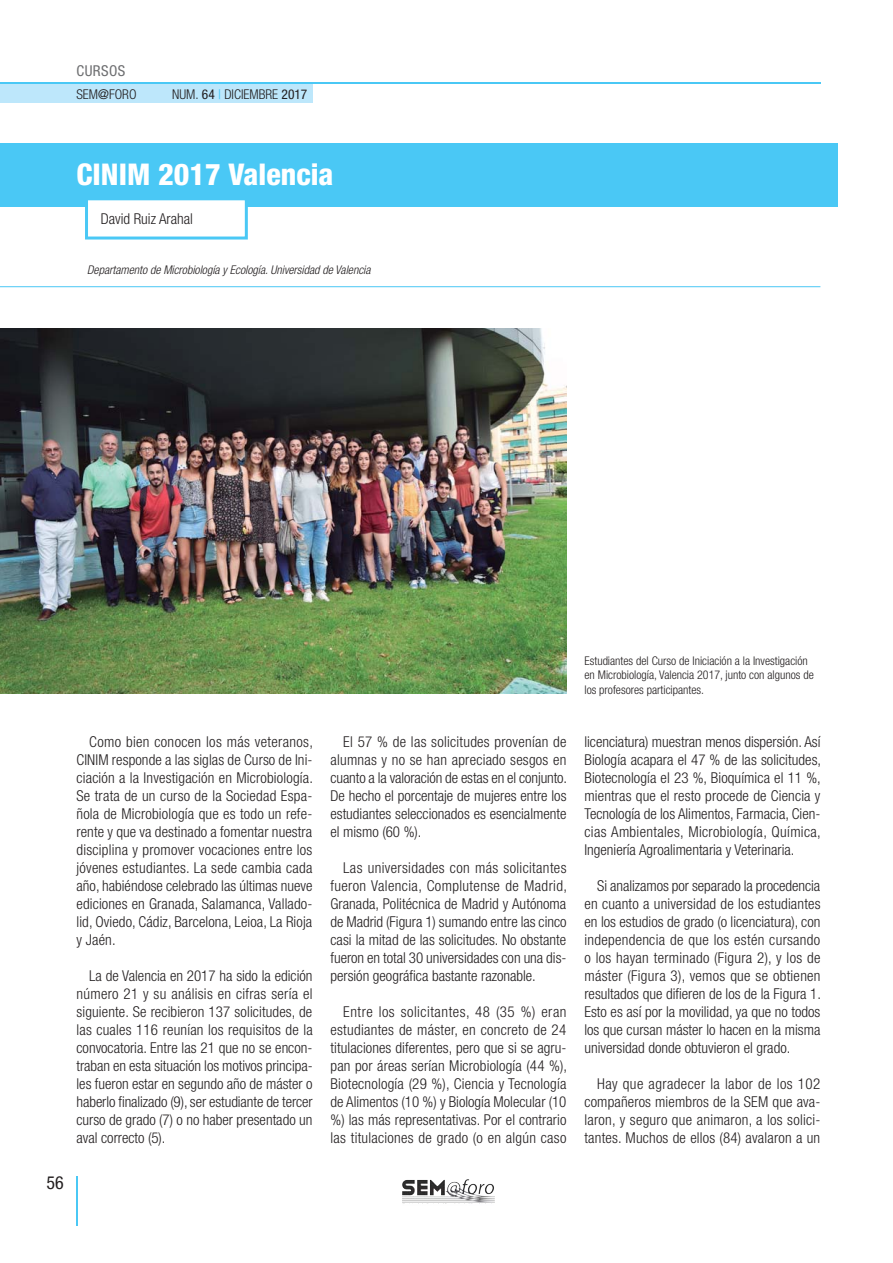
<style>
.page{position:relative;width:893px;height:1263px;background:#fff}
.page>*{position:absolute;margin:0;border:0;box-sizing:border-box;transform-origin:0 0}
.t1{font:800 condensed 30px "Helvetica Neue LT Std";color:#fff}
.t2{font:condensed 18px "Helvetica Neue LT Std";color:#231f20}
.t3{font:300 condensed 15px/18px "Helvetica Neue LT Std";color:#231f20;text-align:justify}
.t4{font:condensed 15px "Helvetica Neue LT Std";letter-spacing:.03em;color:#6d6e70}
.t5{font:300 condensed 13.5px "Helvetica Neue LT Std";color:#231f20}
.t6{font:300 condensed 12px/14.2px "Helvetica Neue LT Std";color:#231f20}
.t7{font:italic 300 condensed 12px "Helvetica Neue LT Std";color:#231f20}
.s1{font-weight:400}
.s2{font-weight:400;color:#4ac8f5}
</style>
<div class="page">
<img style="left:445px;top:1179px;width:22px;height:16px">
<div style="left:0;top:84px;width:312px;height:19px;background:#bde7fb"></div>
<hr style="left:0;top:82px;width:820px;height:2px;background:#4ac8f5">
<hr style="left:76px;top:1176px;width:1px;height:50px;background:#4ac8f5">
<div style="left:0;top:143px;width:837px;height:64px;background:#4ac8f5"></div>
<img style="left:0;top:329px;width:566px;height:365px">
<div style="left:87px;top:199px;width:159px;height:39px;background:#fff"></div>
<div style="left:85px;top:197px;width:163px;height:43px;border:3px solid #4ac8f5"></div>
<hr style="left:0;top:286px;width:820px;height:1px;background:#4ac8f5">
<p class="t4" style="left:77px;top:62px;width:50px">CURSOS</p>
<p class="t5" style="left:77px;top:89px;width:62px">SEM<span class="s1">@</span>FORO</p>
<p class="t5" style="left:172px;top:89px;width:137px">NUM. <span class="s1">64</span> <span class="s2">|</span> DICIEMBRE <span class="s1">2017</span></p>
<h1 class="t1" style="left:77px;top:157px;width:259px">CINIM 2017 Valencia</h1>
<p class="t3" style="left:101px;top:211px;width:94px">David Ruiz Arahal</p>
<p class="t7" style="left:87px;top:265px;width:285px">Departamento de Microbiología y Ecología. Universidad de Valencia</p>
<p class="t2" style="left:46px;top:1173px;width:19px">56</p>
<p class="t3" style="left:77px;top:734px;width:238px;text-indent:13px">Como bien conocen los más veteranos, CINIM responde a las siglas de Curso de Ini&shy;ciación a la Investigación en Microbiología.<br>Se trata de un curso de la Sociedad Espa&shy;ñola de Microbiología que es todo un refe&shy;rente y que va destinado a fomentar nuestra disciplina y promover vocaciones entre los jóvenes estudiantes. La sede cambia cada año, habiéndose celebrado las últimas nueve ediciones en Granada, Salamanca, Vallado&shy;lid, Oviedo, Cádiz, Barcelona, Leioa, La Rioja y Jaén.</p>
<p class="t3" style="left:77px;top:968px;width:238px;text-indent:13px">La de Valencia en 2017 ha sido la edición número 21 y su análisis en cifras sería el siguiente. Se recibieron 137 solicitudes, de las cuales 116 reunían los requisitos de la convocatoria. Entre las 21 que no se encon&shy;traban en esta situación los motivos principa&shy;les fueron estar en segundo año de máster o haberlo finalizado (9), ser estudiante de tercer curso de grado (7) o no haber presentado un aval correcto (5).</p>
<p class="t3" style="left:330px;top:734px;width:238px;text-indent:13px">El 57 % de las solicitudes provenían de alumnas y no se han apreciado sesgos en cuanto a la valoración de estas en el conjunto.<br>De hecho el porcentaje de mujeres entre los estudiantes seleccionados es esencialmente el mismo (60 %).</p>
<p class="t3" style="left:330px;top:860px;width:238px;text-indent:13px">Las universidades con más solicitantes fueron Valencia, Complutense de Madrid, Granada, Politécnica de Madrid y Autónoma de Madrid (Figura 1) sumando entre las cinco casi la mitad de las solicitudes. No obstante fueron en total 30 universidades con una dis&shy;persión geográfica bastante razonable.</p>
<p class="t3" style="left:330px;top:1004px;width:238px;text-indent:13px">Entre los solicitantes, 48 (35 %) eran estudiantes de máster, en concreto de 24 titulaciones diferentes, pero que si se agru&shy;pan por áreas serían Microbiología (44 %), Biotecnología (29 %), Ciencia y Tecnología de Alimentos (10 %) y Biología Molecular (10 %) las más representativas. Por el contrario las titulaciones de grado (o en algún caso</p>
<p class="t6" style="left:584px;top:655px;width:231px">Estudiantes del Curso de Iniciación a la Investigación en Microbiología, Valencia 2017, junto con algunos de los profesores participantes.</p>
<p class="t3" style="left:584px;top:734px;width:238px">licenciatura) muestran menos dispersión. Así Biología acapara el 47 % de las solicitudes, Biotecnología el 23 %, Bioquímica el 11 %, mientras que el resto procede de Ciencia y Tecnología de los Alimentos, Farmacia, Cien&shy;cias Ambientales, Microbiología, Química, Ingeniería Agroalimentaria y Veterinaria.</p>
<p class="t3" style="left:584px;top:878px;width:238px;text-indent:13px">Si analizamos por separado la procedencia en cuanto a universidad de los estudiantes en los estudios de grado (o licenciatura), con independencia de que los estén cursando o los hayan terminado (Figura 2), y los de máster (Figura 3), vemos que se obtienen resultados que difieren de los de la Figura 1.<br>Esto es así por la movilidad, ya que no todos los que cursan máster lo hacen en la misma universidad donde obtuvieron el grado.</p>
<p class="t3" style="left:584px;top:1076px;width:238px;text-indent:13px">Hay que agradecer la labor de los 102 compañeros miembros de la SEM que ava&shy;laron, y seguro que animaron, a los solici&shy;tantes. Muchos de ellos (84) avalaron a un</p>
</div>
